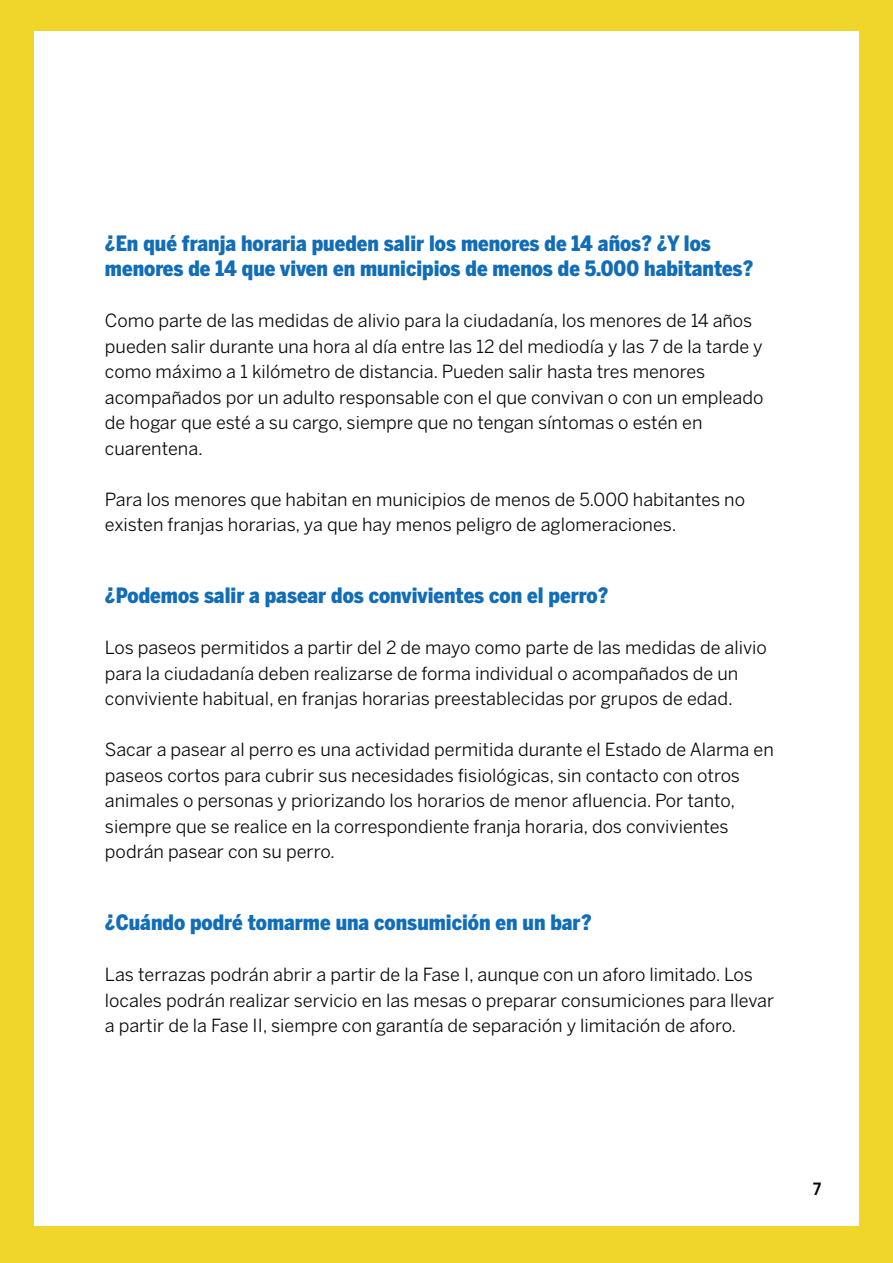
<style>
.page{position:relative;width:893px;height:1263px;background:#f0d52b}
.page>*{position:absolute;margin:0;border:0;box-sizing:border-box;transform-origin:0 0}
.t1{font:900 21px/25.5px "Benton Sans Cond";color:#116db7}
.t2{font:21px "Benton Sans Cond Medium SC";color:#0c090d}
.t3{font:18px/25.5px "Benton Sans";color:#0c090d}
</style>
<div class="page">
<div style="left:34px;top:31px;width:825px;height:1195px;background:#fff"></div>
<p class="t1" style="left:105px;top:230px;width:650px">¿En qué franja horaria pueden salir los menores de 14 años? ¿Y los menores de 14 que viven en municipios de menos de 5.000 habitantes?</p>
<p class="t3" style="left:105px;top:308px;width:660px">Como parte de las medidas de alivio para la ciudadanía, los menores de 14 años pueden salir durante una hora al día entre las 12 del mediodía y las 7 de la tarde y como máximo a 1 kilómetro de distancia. Pueden salir hasta tres menores acompañados por un adulto responsable con el que convivan o con un empleado de hogar que esté a su cargo, siempre que no tengan síntomas o estén en cuarentena.</p>
<p class="t3" style="left:105px;top:486px;width:642px">Para los menores que habitan en municipios de menos de 5.000 habitantes no existen franjas horarias, ya que hay menos peligro de aglomeraciones.</p>
<p class="t1" style="left:105px;top:583px;width:505px">¿Podemos salir a pasear dos convivientes con el perro?</p>
<p class="t3" style="left:105px;top:635px;width:663px">Los paseos permitidos a partir del 2 de mayo como parte de las medidas de alivio para la ciudadanía deben realizarse de forma individual o acompañados de un conviviente habitual, en franjas horarias preestablecidas por grupos de edad.</p>
<p class="t3" style="left:105px;top:737px;width:670px">Sacar a pasear al perro es una actividad permitida durante el Estado de Alarma en paseos cortos para cubrir sus necesidades fisiológicas, sin contacto con otros animales o personas y priorizando los horarios de menor afluencia. Por tanto, siempre que se realice en la correspondiente franja horaria, dos convivientes podrán pasear con su perro.</p>
<p class="t1" style="left:105px;top:910px;width:488px">¿Cuándo podré tomarme una consumición en un bar?</p>
<p class="t3" style="left:105px;top:962px;width:671px">Las terrazas podrán abrir a partir de la Fase I, aunque con un aforo limitado. Los locales podrán realizar servicio en las mesas o preparar consumiciones para llevar a partir de la Fase II, siempre con garantía de separación y limitación de aforo.</p>
<p class="t2" style="left:813px;top:1175px;width:10px">7</p>
</div>
